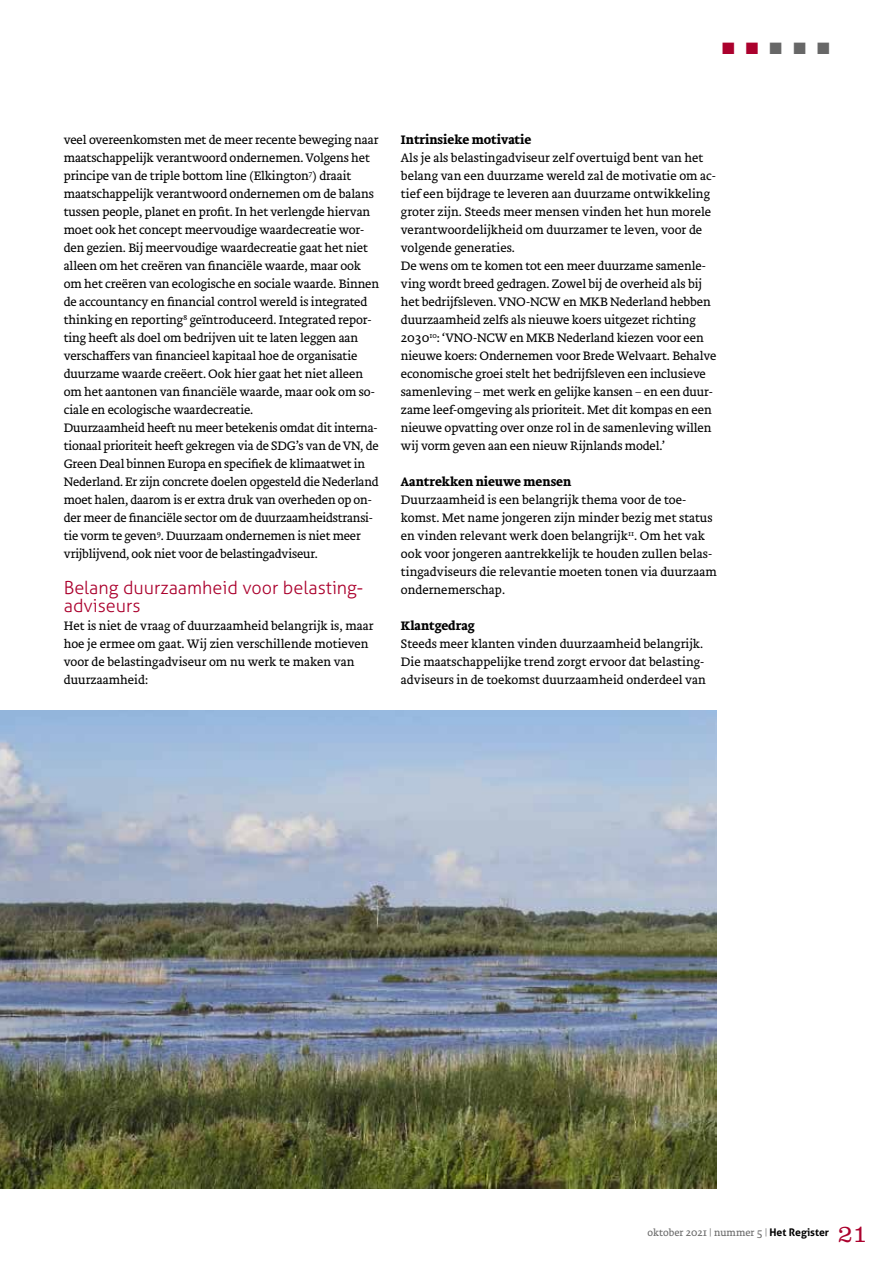
<style>
.page{position:relative;width:893px;height:1263px;background:#fff}
.page>*{position:absolute;margin:0;border:0;box-sizing:border-box;transform-origin:0 0}
.t1{font:300 24.75px "Clarendon LT Std";color:#ab012d}
.t2{font:300 18px/18px "Aller";color:#ab012d}
.t3{font:16.5px "Zapf Dingbats";color:#ab012d}
.t4{font:300 12.75px/18px "Brioni Text Std";letter-spacing:-.01em;color:#000}
.t5{font:700 12.75px "Brioni Text Std";color:#000}
.t6{font:300 10.5px "Brioni Text Std";color:#676767}
.s1{color:#676767}
.s2{font-family:"Aller";font-weight:700;color:#000}
</style>
<div class="page">
<img style="left:0;top:710px;width:717px;height:478px">
<p class="t3" style="left:722px;top:40px;width:109px">■■<span class="s1">■■■</span></p>
<p class="t4" style="left:64px;top:131px;width:317px">veel overeenkomsten met de meer recente beweging naar maatschappelijk verantwoord ondernemen. Volgens het principe van de triple bottom line (Elkington<sup>7</sup>) draait maatschappelijk verantwoord ondernemen om de balans tussen people, planet en profit. In het verlengde hiervan moet ook het concept meervoudige waardecreatie wor&shy;den gezien. Bij meervoudige waardecreatie gaat het niet alleen om het creëren van financiële waarde, maar ook om het creëren van ecologische en sociale waarde. Binnen de accountancy en financial control wereld is integrated thinking en reporting<sup>8</sup> geïntroduceerd. Integrated repor&shy;ting heeft als doel om bedrijven uit te laten leggen aan verschaffers van financieel kapitaal hoe de organisatie duurzame waarde creëert. Ook hier gaat het niet alleen om het aantonen van financiële waarde, maar ook om so&shy;ciale en ecologische waardecreatie.<br>Duurzaamheid heeft nu meer betekenis omdat dit interna&shy;tionaal prioriteit heeft gekregen via de SDG’s van de VN, de Green Deal binnen Europa en specifiek de klimaatwet in Nederland. Er zijn concrete doelen opgesteld die Nederland moet halen, daarom is er extra druk van overheden op on&shy;der meer de financiële sector om de duurzaamheidstransi&shy;tie vorm te geven<sup>9</sup>. Duurzaam ondernemen is niet meer vrijblijvend, ook niet voor de belastingadviseur.</p>
<h2 class="t2" style="left:64px;top:579px;width:301px">Belang duurzaamheid voor belasting&shy;adviseurs</h2>
<p class="t4" style="left:64px;top:617px;width:311px">Het is niet de vraag of duurzaamheid belangrijk is, maar hoe je ermee om gaat. Wij zien verschillende motieven voor de belastingadviseur om nu werk te maken van duurzaamheid:</p>
<p class="t5" style="left:401px;top:131px;width:132px">Intrinsieke motivatie</p>
<p class="t4" style="left:401px;top:149px;width:317px">Als je als belastingadviseur zelf overtuigd bent van het belang van een duurzame wereld zal de motivatie om ac&shy;tief een bijdrage te leveren aan duurzame ontwikkeling groter zijn. Steeds meer mensen vinden het hun morele verantwoordelijkheid om duurzamer te leven, voor de volgende generaties.<br>De wens om te komen tot een meer duurzame samenle&shy;ving wordt breed gedragen. Zowel bij de overheid als bij het bedrijfsleven. VNO-NCW en MKB Nederland hebben duurzaamheid zelfs als nieuwe koers uitgezet richting 2030<sup>10</sup>: ‘VNO-NCW en MKB Nederland kiezen voor een nieuwe koers: Ondernemen voor Brede Welvaart. Behalve economische groei stelt het bedrijfsleven een inclusieve samenleving – met werk en gelijke kansen – en een duur&shy;zame leef-omgeving als prioriteit. Met dit kompas en een nieuwe opvatting over onze rol in de samenleving willen wij vorm geven aan een nieuw Rijnlands model.’</p>
<p class="t5" style="left:401px;top:473px;width:172px">Aantrekken nieuwe mensen</p>
<p class="t4" style="left:401px;top:491px;width:317px">Duurzaamheid is een belangrijk thema voor de toe&shy;komst. Met name jongeren zijn minder bezig met status en vinden relevant werk doen belangrijk<sup>11</sup>. Om het vak ook voor jongeren aantrekkelijk te houden zullen belas&shy;tingadviseurs die relevantie moeten tonen via duurzaam ondernemerschap.</p>
<p class="t5" style="left:401px;top:617px;width:75px">Klantgedrag</p>
<p class="t4" style="left:401px;top:635px;width:306px">Steeds meer klanten vinden duurzaamheid belangrijk.<br>Die maatschappelijke trend zorgt ervoor dat belasting&shy;adviseurs in de toekomst duurzaamheid onderdeel van</p>
<p class="t6" style="left:648px;top:1225px;width:183px">oktober 2021 | nummer 5 | <span class="s2">Het Register</span></p>
<h1 class="t1" style="left:838px;top:1219px;width:32px">21</h1>
</div>
